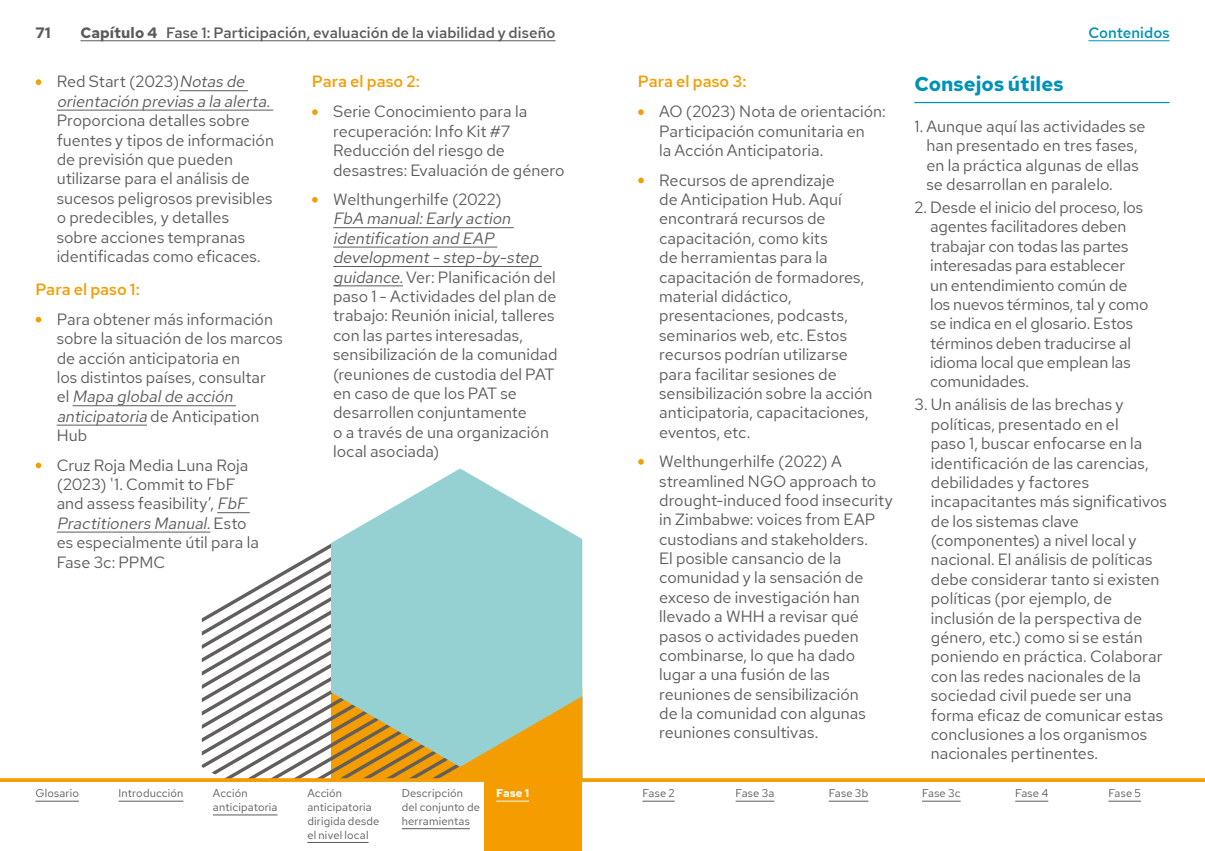
<style>
.page{position:relative;width:1205px;height:851px;background:#fff}
.page>*{position:absolute;margin:0;border:0;box-sizing:border-box;transform-origin:0 0}
.t1{font:700 20px "Red Hat Text";letter-spacing:.005em;color:#0092b6}
.t2{font:16.25px/19.4px "Red Hat Text";color:#5b5b5b}
.t3{font:italic 16.25px/19.4px "Red Hat Text";color:#5b5b5b}
.t4{font:500 16.25px "Red Hat Text";letter-spacing:.005em;color:#f59c00}
.t5{font:500 15px "Red Hat Text";letter-spacing:.005em;color:#5b5b5b}
.t6{font:500 15px "Red Hat Text";letter-spacing:.005em;color:#0092b6}
.t7{font:700 15px "Red Hat Text";color:#5b5b5b}
.t8{font:11.25px/13.8px "Red Hat Text";letter-spacing:.015em;color:#5b5b5b}
.t9{font:700 11.25px "Red Hat Text";color:#fff}
.s1{font-weight:700}
.s2{font-weight:700;font-style:normal;color:#f59c00}
.s3{font-style:normal}
.s4{font-weight:700;color:#f59c00}
.s5{font-style:italic}
</style>
<div class="page">
<hr style="left:179px;top:90px;width:69px;height:1px;background:#5b5b5b">
<hr style="left:57px;top:110px;width:216px;height:1px;background:#5b5b5b">
<hr style="left:73px;top:405px;width:163px;height:1px;background:#5b5b5b">
<hr style="left:57px;top:425px;width:90px;height:1px;background:#5b5b5b">
<hr style="left:217px;top:512px;width:33px;height:1px;background:#5b5b5b">
<hr style="left:57px;top:531px;width:153px;height:1px;background:#5b5b5b">
<hr style="left:333px;top:227px;width:181px;height:1px;background:#5b5b5b">
<hr style="left:333px;top:247px;width:164px;height:1px;background:#5b5b5b">
<hr style="left:333px;top:266px;width:209px;height:1px;background:#5b5b5b">
<hr style="left:333px;top:285px;width:70px;height:1px;background:#5b5b5b">
<hr style="left:914px;top:102px;width:255px;height:1px;background:#0092b6">
<svg style="left:201px;top:543px;width:381px;height:235px"></svg>
<svg style="left:331px;top:468px;width:251px;height:298px;background:#aacfc0"></svg>
<hr style="left:80px;top:40px;width:475px;height:1px;background:#5b5b5b">
<div style="left:485px;top:779px;width:97px;height:71px;background:#f59c00"></div>
<hr style="left:0;top:778px;width:1205px;height:3px;background:#f59c00">
<hr style="left:735px;top:800px;width:39px;height:1px;background:#5b5b5b">
<hr style="left:1015px;top:800px;width:33px;height:1px;background:#5b5b5b">
<hr style="left:829px;top:800px;width:39px;height:1px;background:#5b5b5b">
<hr style="left:1108px;top:800px;width:33px;height:1px;background:#5b5b5b">
<hr style="left:922px;top:800px;width:38px;height:1px;background:#5b5b5b">
<hr style="left:642px;top:800px;width:33px;height:1px;background:#5b5b5b">
<hr style="left:496px;top:800px;width:33px;height:1px;background:#fff">
<hr style="left:402px;top:828px;width:68px;height:1px;background:#5b5b5b">
<hr style="left:307px;top:842px;width:61px;height:1px;background:#5b5b5b">
<hr style="left:213px;top:814px;width:64px;height:1px;background:#5b5b5b">
<hr style="left:119px;top:800px;width:64px;height:1px;background:#5b5b5b">
<hr style="left:35px;top:800px;width:44px;height:1px;background:#5b5b5b">
<hr style="left:1088px;top:40px;width:81px;height:1px;background:#0092b6">
<p class="t7" style="left:35px;top:22px;width:17px">71</p>
<p class="t5" style="left:80px;top:23px;width:476px"><span class="s1">Capítulo 4</span> Fase 1: Participación, evaluación de la viabilidad y diseño</p>
<p class="t6" style="left:1088px;top:23px;width:83px">Contenidos</p>
<p class="t3" style="left:57px;top:72px;width:218px;text-indent:-21px"><span class="s2">•</span> <span class="s3">Red Start (2023)</span>Notas de orientación previas a la alerta.</p>
<p class="t2" style="left:57px;top:111px;width:219px">Proporciona detalles sobre fuentes y tipos de información de previsión que pueden utilizarse para el análisis de sucesos peligrosos previsibles o predecibles, y detalles sobre acciones tempranas identificadas como eficaces.</p>
<p class="t4" style="left:35px;top:278px;width:106px">Para el paso 1:</p>
<p class="t2" style="left:57px;top:309px;width:228px;text-indent:-21px"><span class="s4">•</span> Para obtener más información sobre la situación de los marcos de acción anticipatoria en<br>los distintos países, consultar<br>e l <span class="s5">Mapa globalde acción anticipatoria</span> de Anticipation<br>Hub</p>
<p class="t2" style="left:57px;top:455px;width:204px;text-indent:-21px"><span class="s4">•</span> Cruz Roja Media Luna Roja (2023) '1. Commit to FbF and assess feasibility’, <span class="s5">FbF<br>Practitioners Manual.</span>E s t o es especialmente útil para la<br>Fase 3c: PPMC</p>
<p class="t4" style="left:312px;top:71px;width:109px">Para el paso 2:</p>
<p class="t2" style="left:333px;top:102px;width:233px;text-indent:-21px"><span class="s4">•</span> Serie Conocimiento para la recuperación: Info Kit #7<br>Reducción del riesgo de desastres: Evaluación de género</p>
<p class="t2" style="left:333px;top:189px;width:226px;text-indent:-21px"><span class="s4">•</span> Welthungerhilfe (2022)<br><span class="s5">FbA manual:Early action identification and EAP development- step-by-step guidance.</span>Ver: Planificación del paso 1 - Actividades del plan de trabajo: Reunión inicial, talleres con las partes interesadas, sensibilización de la comunidad (reuniones de custodia del PAT en caso de que los PAT se desarrollen conjuntamente<br>o a través de una organización local asociada)</p>
<p class="t4" style="left:638px;top:71px;width:110px">Para el paso 3:</p>
<p class="t2" style="left:659px;top:102px;width:228px;text-indent:-21px"><span class="s4">•</span> AO (2023) Nota de orientación:<br>Participación comunitaria en<br>la Acción Anticipatoria.</p>
<p class="t2" style="left:659px;top:170px;width:215px;text-indent:-21px"><span class="s4">•</span> Recursos de aprendizaje<br>de Anticipation Hub. Aquí encontrará recursos de capacitación, como kits<br>de herramientas para la capacitación de formadores, material didáctico, presentaciones, podcasts, seminarios web, etc. Estos recursos podrían utilizarse para facilitar sesiones de sensibilización sobre la acción anticipatoria, capacitaciones, eventos, etc.</p>
<p class="t2" style="left:659px;top:451px;width:235px;text-indent:-21px"><span class="s4">•</span> Welthungerhilfe (2022) A streamlined NGO approach to drought-induced food insecurity in Zimbabwe: voices from EAP custodians and stakeholders.<br>El posible cansancio de la comunidad y la sensación de exceso de investigación han llevado a WHH a revisar qué pasos o actividades pueden combinarse, lo que ha dado lugar a una fusión de las reuniones de sensibilización<br>de la comunidad con algunas reuniones consultivas.</p>
<p class="t1" style="left:914px;top:71px;width:151px">Consejos útiles</p>
<p class="t2" style="left:926px;top:116px;width:221px;text-indent:-12px">1. Aunque aquí las actividades se han presentado en tres fases, en la práctica algunas de ellas se desarrollan en paralelo.</p>
<p class="t2" style="left:930px;top:197px;width:220px;text-indent:-16px">2. Desde el inicio del proceso, los agentes facilitadores deben trabajar con todas las partes interesadas para establecer<br>un entendimiento común de los nuevos términos, tal y como se indica en el glosario. Estos términos deben traducirse al idioma local que emplean las comunidades.</p>
<p class="t2" style="left:931px;top:394px;width:238px;text-indent:-16px">3. Un análisis de las brechas y políticas, presentado en el<br>paso 1, buscar enfocarse en la identificación de las carencias, debilidades y factores incapacitantes más significativos de los sistemas clave (componentes) a nivel local y nacional. El análisis de políticas debe considerar tanto si existen políticas (por ejemplo, de inclusión de la perspectiva de género, etc.) como si se están poniendo en práctica. Colaborar con las redes nacionales de la sociedad civil puede ser una forma eficaz de comunicar estas conclusiones a los organismos nacionales pertinentes.</p>
<p class="t8" style="left:35px;top:786px;width:45px">Glosario</p>
<p class="t8" style="left:119px;top:786px;width:66px">Introducción</p>
<p class="t8" style="left:213px;top:786px;width:66px">Acción anticipatoria</p>
<p class="t8" style="left:307px;top:786px;width:74px">Acción anticipatoria dirigida desde el nivel local</p>
<p class="t8" style="left:402px;top:786px;width:63px">Descripción</p>
<p class="t9" style="left:496px;top:785px;width:34px">Fase 1</p>
<p class="t8" style="left:642px;top:786px;width:34px">Fase 2</p>
<p class="t8" style="left:735px;top:786px;width:40px">Fase 3a</p>
<p class="t8" style="left:829px;top:786px;width:41px">Fase 3b</p>
<p class="t8" style="left:922px;top:786px;width:40px">Fase 3c</p>
<p class="t8" style="left:1015px;top:786px;width:35px">Fase 4</p>
<p class="t8" style="left:1108px;top:786px;width:34px">Fase 5</p>
<p class="t8" style="left:402px;top:800px;width:80px">del conjunto de herramientas</p>
</div>
